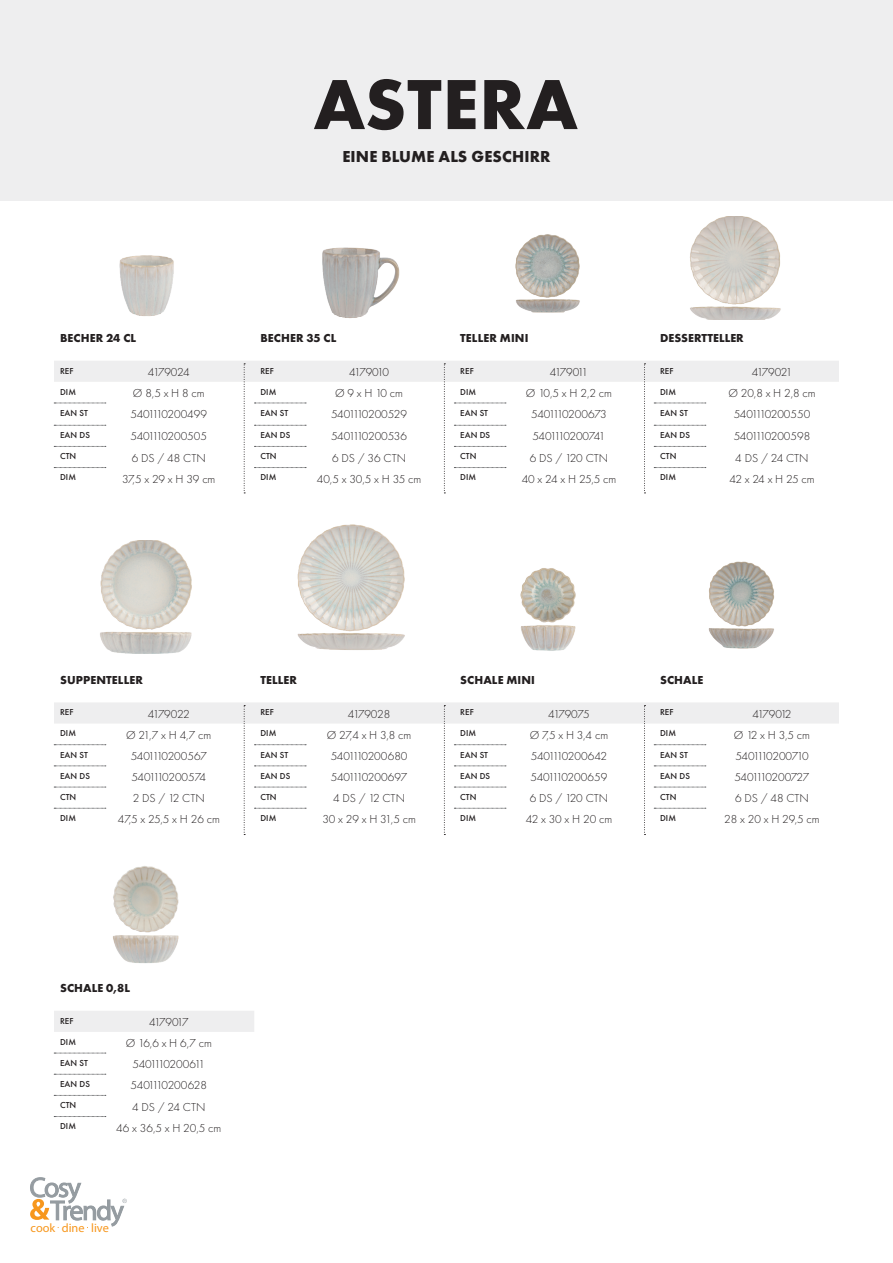
<style>
.page{position:relative;width:893px;height:1263px;background:#fff}
.page>*{position:absolute;margin:0;border:0;box-sizing:border-box;transform-origin:0 0}
.t1{font:700 73.5px "Futura PT";letter-spacing:.01em;color:#231f20}
.t2{font:700 16.5px "Futura PT";letter-spacing:.01em;color:#231f20}
.t3{font:12.3px "Myriad Pro";color:#f7971d}
.t4{font:300 12px "Futura PT";letter-spacing:-.025em;color:#231f20}
.t5{font:700 12px "Futura PT";letter-spacing:.01em;color:#231f20}
.t6{font:300 12px "Futura PT";letter-spacing:-.075em;color:#231f20}
.t7{font:300 12px "Futura PT";letter-spacing:-.125em;color:#231f20}
.t8{font:300 12px "Futura PT";letter-spacing:-.045em;color:#231f20}
.t9{font:300 12px "Futura PT";letter-spacing:-.12em;color:#231f20}
.t10{font:300 12px "Futura PT";letter-spacing:-.08em;color:#231f20}
.t11{font:300 12px "Futura PT";letter-spacing:-.055em;color:#231f20}
.t12{font:500 9px "Futura PT";letter-spacing:.01em;color:#231f20}
</style>
<div class="page">
<div style="left:0;top:0;width:893px;height:201px;background:#eeeeef"></div>
<svg style="left:30px;top:1177px;width:97px;height:51px"></svg>
<img style="left:119px;top:255px;width:55px;height:61px">
<img style="left:322px;top:247px;width:78px;height:71px">
<img style="left:515px;top:234px;width:65px;height:79px">
<img style="left:708px;top:561px;width:66px;height:88px">
<img style="left:520px;top:568px;width:56px;height:83px">
<img style="left:690px;top:217px;width:91px;height:102px">
<img style="left:113px;top:866px;width:66px;height:97px">
<img style="left:100px;top:540px;width:92px;height:113px">
<img style="left:297px;top:524px;width:108px;height:126px">
<div style="left:54px;top:1011px;width:200px;height:21px;background:#eeeeef"></div>
<svg style="left:54px;top:1053px;width:52px;height:1px"></svg>
<svg style="left:54px;top:1074px;width:52px;height:1px"></svg>
<svg style="left:54px;top:1095px;width:52px;height:1px"></svg>
<svg style="left:54px;top:1116px;width:52px;height:1px"></svg>
<svg style="left:54px;top:361px;width:785px;height:132px"></svg>
<svg style="left:54px;top:703px;width:785px;height:132px"></svg>
<h1 class="t1" style="left:313px;top:57px;width:266px">ASTERA</h1>
<h2 class="t2" style="left:342px;top:146px;width:210px">EINE BLUME ALS GESCHIRR</h2>
<p class="t5" style="left:60px;top:330px;width:78px">BECHER 24 CL</p>
<p class="t5" style="left:260px;top:330px;width:78px">BECHER 35 CL</p>
<p class="t5" style="left:460px;top:330px;width:70px">TELLER MINI</p>
<p class="t5" style="left:660px;top:330px;width:85px">DESSERTTELLER</p>
<p class="t12" style="left:60px;top:365px;width:15px">REF</p>
<p class="t8" style="left:148px;top:365px;width:43px">4179024</p>
<p class="t12" style="left:260px;top:365px;width:15px">REF</p>
<p class="t9" style="left:349px;top:365px;width:41px">4179010</p>
<p class="t12" style="left:460px;top:365px;width:15px">REF</p>
<p class="t7" style="left:550px;top:365px;width:40px">4179011</p>
<p class="t12" style="left:660px;top:365px;width:15px">REF</p>
<p class="t10" style="left:752px;top:365px;width:42px">4179021</p>
<p class="t12" style="left:60px;top:386px;width:18px">DIM</p>
<p class="t4" style="left:133px;top:386px;width:73px">Ø 8,5 x H 8 cm</p>
<p class="t12" style="left:260px;top:386px;width:18px">DIM</p>
<p class="t4" style="left:335px;top:386px;width:69px">Ø 9 x H 10 cm</p>
<p class="t12" style="left:460px;top:386px;width:18px">DIM</p>
<p class="t4" style="left:526px;top:386px;width:87px">Ø 10,5 x H 2,2 cm</p>
<p class="t12" style="left:660px;top:386px;width:18px">DIM</p>
<p class="t4" style="left:728px;top:386px;width:89px">Ø 20,8 x H 2,8 cm</p>
<p class="t12" style="left:60px;top:407px;width:29px">EAN ST</p>
<p class="t4" style="left:131px;top:407px;width:78px">5401110200499</p>
<p class="t12" style="left:260px;top:407px;width:29px">EAN ST</p>
<p class="t4" style="left:331px;top:407px;width:78px">5401110200529</p>
<p class="t12" style="left:460px;top:407px;width:29px">EAN ST</p>
<p class="t4" style="left:531px;top:407px;width:77px">5401110200673</p>
<p class="t12" style="left:660px;top:407px;width:29px">EAN ST</p>
<p class="t4" style="left:734px;top:407px;width:78px">5401110200550</p>
<p class="t12" style="left:60px;top:430px;width:32px">EAN DS</p>
<p class="t4" style="left:131px;top:430px;width:78px">5401110200505</p>
<p class="t12" style="left:260px;top:430px;width:32px">EAN DS</p>
<p class="t4" style="left:331px;top:430px;width:78px">5401110200536</p>
<p class="t12" style="left:460px;top:430px;width:32px">EAN DS</p>
<p class="t6" style="left:532px;top:430px;width:75px">5401110200741</p>
<p class="t12" style="left:660px;top:430px;width:32px">EAN DS</p>
<p class="t4" style="left:734px;top:430px;width:78px">5401110200598</p>
<p class="t12" style="left:60px;top:451px;width:18px">CTN</p>
<p class="t4" style="left:132px;top:451px;width:75px">6 DS / 48 CTN</p>
<p class="t12" style="left:260px;top:451px;width:18px">CTN</p>
<p class="t4" style="left:332px;top:451px;width:75px">6 DS / 36 CTN</p>
<p class="t12" style="left:460px;top:451px;width:18px">CTN</p>
<p class="t4" style="left:530px;top:451px;width:80px">6 DS / 120 CTN</p>
<p class="t12" style="left:660px;top:451px;width:18px">CTN</p>
<p class="t4" style="left:735px;top:451px;width:75px">4 DS / 24 CTN</p>
<p class="t12" style="left:60px;top:472px;width:18px">DIM</p>
<p class="t4" style="left:122px;top:472px;width:95px">37,5 x 29 x H 39 cm</p>
<p class="t12" style="left:260px;top:472px;width:18px">DIM</p>
<p class="t4" style="left:317px;top:472px;width:106px">40,5 x 30,5 x H 35 cm</p>
<p class="t12" style="left:460px;top:472px;width:18px">DIM</p>
<p class="t4" style="left:522px;top:472px;width:96px">40 x 24 x H 25,5 cm</p>
<p class="t12" style="left:660px;top:472px;width:18px">DIM</p>
<p class="t4" style="left:729px;top:472px;width:87px">42 x 24 x H 25 cm</p>
<p class="t5" style="left:60px;top:672px;width:84px">SUPPENTELLER</p>
<p class="t5" style="left:260px;top:672px;width:38px">TELLER</p>
<p class="t5" style="left:460px;top:672px;width:76px">SCHALE MINI</p>
<p class="t5" style="left:660px;top:672px;width:45px">SCHALE</p>
<p class="t12" style="left:60px;top:707px;width:15px">REF</p>
<p class="t4" style="left:148px;top:707px;width:43px">4179022</p>
<p class="t12" style="left:260px;top:707px;width:15px">REF</p>
<p class="t4" style="left:348px;top:707px;width:44px">4179028</p>
<p class="t12" style="left:460px;top:707px;width:15px">REF</p>
<p class="t11" style="left:548px;top:707px;width:43px">4179075</p>
<p class="t12" style="left:660px;top:707px;width:15px">REF</p>
<p class="t7" style="left:752px;top:707px;width:41px">4179012</p>
<p class="t12" style="left:60px;top:728px;width:18px">DIM</p>
<p class="t4" style="left:126px;top:728px;width:87px">Ø 21,7 x H 4,7 cm</p>
<p class="t12" style="left:260px;top:728px;width:18px">DIM</p>
<p class="t4" style="left:327px;top:728px;width:86px">Ø 27,4 x H 3,8 cm</p>
<p class="t12" style="left:460px;top:728px;width:18px">DIM</p>
<p class="t4" style="left:530px;top:728px;width:80px">Ø 7,5 x H 3,4 cm</p>
<p class="t12" style="left:660px;top:728px;width:18px">DIM</p>
<p class="t4" style="left:734px;top:728px;width:78px">Ø 12 x H 3,5 cm</p>
<p class="t12" style="left:60px;top:749px;width:29px">EAN ST</p>
<p class="t4" style="left:131px;top:749px;width:78px">5401110200567</p>
<p class="t12" style="left:260px;top:749px;width:29px">EAN ST</p>
<p class="t4" style="left:331px;top:749px;width:78px">5401110200680</p>
<p class="t12" style="left:460px;top:749px;width:29px">EAN ST</p>
<p class="t4" style="left:531px;top:749px;width:78px">5401110200642</p>
<p class="t12" style="left:660px;top:749px;width:29px">EAN ST</p>
<p class="t6" style="left:735px;top:749px;width:75px">5401110200710</p>
<p class="t12" style="left:60px;top:770px;width:32px">EAN DS</p>
<p class="t4" style="left:131px;top:770px;width:76px">5401110200574</p>
<p class="t12" style="left:260px;top:770px;width:32px">EAN DS</p>
<p class="t4" style="left:331px;top:770px;width:78px">5401110200697</p>
<p class="t12" style="left:460px;top:770px;width:32px">EAN DS</p>
<p class="t4" style="left:531px;top:770px;width:78px">5401110200659</p>
<p class="t12" style="left:660px;top:770px;width:32px">EAN DS</p>
<p class="t4" style="left:734px;top:770px;width:76px">5401110200727</p>
<p class="t12" style="left:60px;top:791px;width:18px">CTN</p>
<p class="t4" style="left:133px;top:791px;width:73px">2 DS / 12 CTN</p>
<p class="t12" style="left:260px;top:791px;width:18px">CTN</p>
<p class="t4" style="left:333px;top:791px;width:73px">4 DS / 12 CTN</p>
<p class="t12" style="left:460px;top:791px;width:18px">CTN</p>
<p class="t4" style="left:530px;top:791px;width:80px">6 DS / 120 CTN</p>
<p class="t12" style="left:660px;top:791px;width:18px">CTN</p>
<p class="t4" style="left:735px;top:791px;width:75px">6 DS / 48 CTN</p>
<p class="t12" style="left:60px;top:813px;width:18px">DIM</p>
<p class="t4" style="left:118px;top:812px;width:104px">47,5 x 25,5 x H 26 cm</p>
<p class="t12" style="left:260px;top:813px;width:18px">DIM</p>
<p class="t4" style="left:322px;top:812px;width:95px">30 x 29 x H 31,5 cm</p>
<p class="t12" style="left:460px;top:813px;width:18px">DIM</p>
<p class="t4" style="left:526px;top:812px;width:88px">42 x 30 x H 20 cm</p>
<p class="t12" style="left:660px;top:813px;width:18px">DIM</p>
<p class="t4" style="left:724px;top:812px;width:97px">28 x 20 x H 29,5 cm</p>
<p class="t5" style="left:60px;top:980px;width:72px">SCHALE 0,8L</p>
<p class="t12" style="left:60px;top:1015px;width:15px">REF</p>
<p class="t7" style="left:149px;top:1015px;width:41px">4179017</p>
<p class="t12" style="left:60px;top:1036px;width:18px">DIM</p>
<p class="t4" style="left:126px;top:1036px;width:88px">Ø 16,6 x H 6,7 cm</p>
<p class="t12" style="left:60px;top:1057px;width:29px">EAN ST</p>
<p class="t6" style="left:133px;top:1057px;width:74px">5401110200611</p>
<p class="t12" style="left:60px;top:1079px;width:32px">EAN DS</p>
<p class="t4" style="left:131px;top:1078px;width:78px">5401110200628</p>
<p class="t12" style="left:60px;top:1100px;width:18px">CTN</p>
<p class="t4" style="left:132px;top:1100px;width:75px">4 DS / 24 CTN</p>
<p class="t12" style="left:60px;top:1121px;width:18px">DIM</p>
<p class="t4" style="left:116px;top:1121px;width:107px">46 x 36,5 x H 20,5 cm</p>
<p class="t3" style="left:31px;top:1220px;width:80px">cook dine live</p>
</div>
